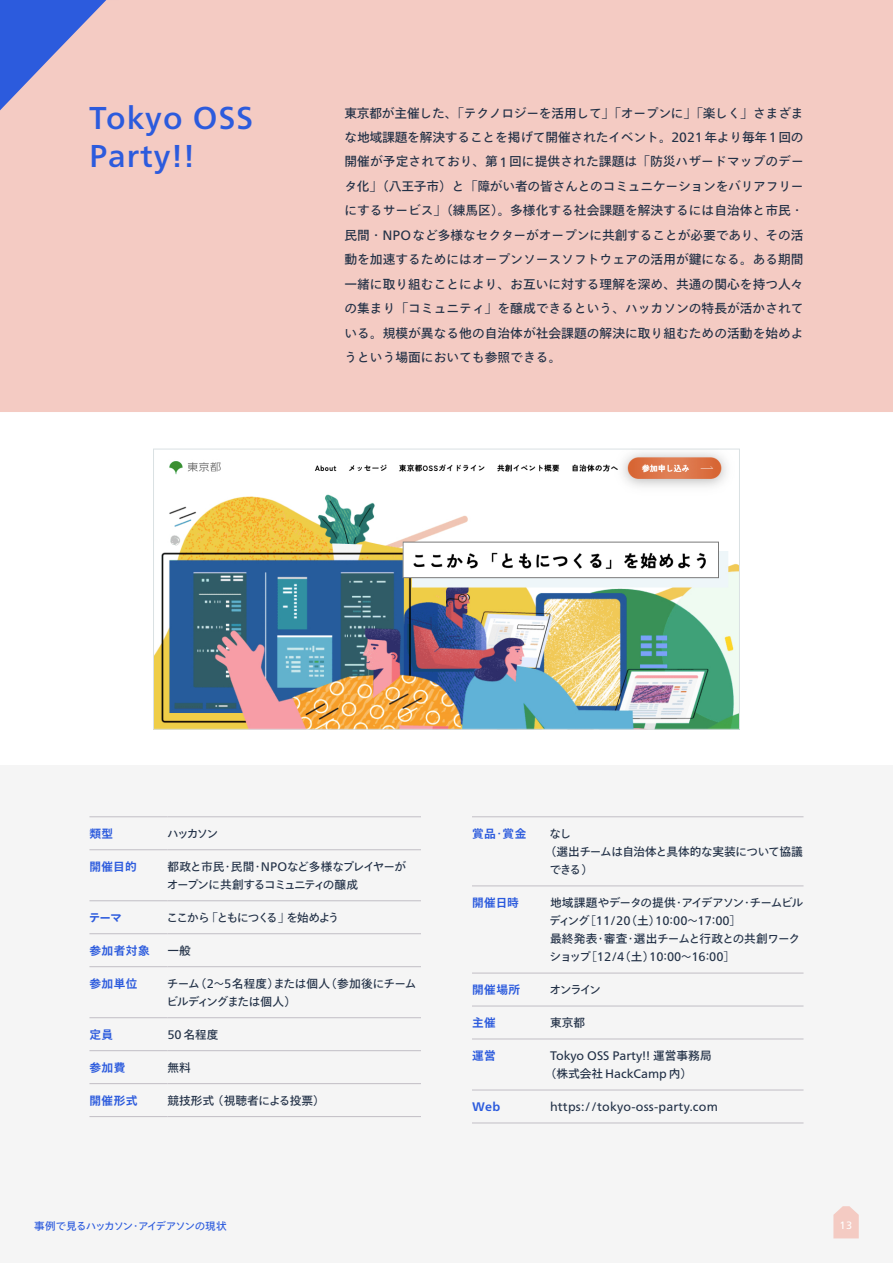
<style>
.page{position:relative;width:893px;height:1263px;background:#fff}
.page>*{position:absolute;margin:0;border:0;box-sizing:border-box;transform-origin:0 0}
.t1{font:500 31.5px/38.2px "Frutiger Neue LTW1 G";letter-spacing:.04em;color:#2c5bdd}
.t2{font:12.75px/24.5px "Tazugane Gothic Std N";color:#213046;text-align:justify}
.t3{font:12.45px/18px "Frutiger Neue LTW1 G";color:#213046}
.t4{font:12.45px "Frutiger Neue LTW1 G";letter-spacing:.02em;color:#213046}
.t5{font:700 12.45px "Frutiger Neue LTW1 G";color:#2c5bdd}
.t6{font:11.7px/18px "Tazugane Gothic Std N";letter-spacing:-.075em;color:#213046}
.t7{font:700 11.7px "Tazugane Gothic Std N";letter-spacing:.04em;color:#2c5bdd}
.t8{font:11.7px "Tazugane Gothic Std N";letter-spacing:-.095em;color:#213046}
.t9{font:11.7px "Tazugane Gothic Std N";letter-spacing:-.035em;color:#213046}
.t10{font:11.7px "Tazugane Gothic Std N";letter-spacing:-.025em;color:#213046}
.t11{font:11.7px "Tazugane Gothic Std N";color:#213046}
.t12{font:10.65px "Tazugane Gothic Std N";letter-spacing:-.095em;color:#2c5bdd}
.t13{font:10.65px "Frutiger Neue LTW1 G";color:#fff}
.s1{font-family:"Frutiger Neue LTW1 G";font-size:13.5px}
.s2{font-family:"Gothic MB101 Pro"}
.s3{font-family:"Frutiger Neue LTW1 G";font-size:12.45px}
.s4{font-weight:400}
.s5{font-family:"Tazugane Gothic Std N";font-size:11.7px}
.s6{font-family:"Gothic MB101 Pro";font-size:11.7px}
</style>
<div class="page">
<div style="left:0;top:0;width:893px;height:412px;background:#f4cbc3"></div>
<div style="left:0;top:765px;width:893px;height:498px;background:#f5f5f5"></div>
<svg style="left:833px;top:1206px;width:26px;height:32px"></svg>
<hr style="left:89px;top:1050px;width:78px;height:1px;background:#c1bec5">
<hr style="left:167px;top:1050px;width:254px;height:1px;background:#c1bec5">
<hr style="left:89px;top:849px;width:78px;height:1px;background:#c1bec5">
<hr style="left:167px;top:849px;width:254px;height:1px;background:#c1bec5">
<hr style="left:89px;top:966px;width:78px;height:1px;background:#c1bec5">
<hr style="left:167px;top:966px;width:254px;height:1px;background:#c1bec5">
<hr style="left:89px;top:1017px;width:78px;height:1px;background:#c1bec5">
<hr style="left:167px;top:1017px;width:254px;height:1px;background:#c1bec5">
<hr style="left:89px;top:900px;width:78px;height:1px;background:#c1bec5">
<hr style="left:167px;top:900px;width:254px;height:1px;background:#c1bec5">
<hr style="left:89px;top:933px;width:78px;height:1px;background:#c1bec5">
<hr style="left:167px;top:933px;width:254px;height:1px;background:#c1bec5">
<hr style="left:89px;top:1083px;width:78px;height:1px;background:#c1bec5">
<hr style="left:167px;top:1083px;width:254px;height:1px;background:#c1bec5">
<hr style="left:89px;top:816px;width:78px;height:1px;background:#c1bec5">
<hr style="left:167px;top:816px;width:254px;height:1px;background:#c1bec5">
<hr style="left:89px;top:1116px;width:78px;height:1px;background:#c1bec5">
<hr style="left:167px;top:1116px;width:254px;height:1px;background:#c1bec5">
<hr style="left:472px;top:885px;width:78px;height:1px;background:#c1bec5">
<hr style="left:550px;top:885px;width:253px;height:1px;background:#c1bec5">
<hr style="left:472px;top:1006px;width:78px;height:1px;background:#c1bec5">
<hr style="left:550px;top:1006px;width:253px;height:1px;background:#c1bec5">
<hr style="left:472px;top:1090px;width:78px;height:1px;background:#c1bec5">
<hr style="left:550px;top:1090px;width:253px;height:1px;background:#c1bec5">
<hr style="left:472px;top:1039px;width:78px;height:1px;background:#c1bec5">
<hr style="left:550px;top:1039px;width:253px;height:1px;background:#c1bec5">
<hr style="left:472px;top:973px;width:78px;height:1px;background:#c1bec5">
<hr style="left:550px;top:973px;width:253px;height:1px;background:#c1bec5">
<hr style="left:472px;top:816px;width:78px;height:1px;background:#c1bec5">
<hr style="left:550px;top:816px;width:253px;height:1px;background:#c1bec5">
<hr style="left:472px;top:1123px;width:78px;height:1px;background:#c1bec5">
<hr style="left:550px;top:1123px;width:253px;height:1px;background:#c1bec5">
<img style="left:155px;top:452px;width:583px;height:276px">
<div style="left:153px;top:449px;width:587px;height:281px;border:1px solid #dae1e3"></div>
<h1 class="t1" style="left:89px;top:99px;width:165px">Tokyo OSS<br>Party!!</h1>
<p class="t2" style="left:344px;top:101px;width:461px">東京都が主催した、「テクノロジーを活用して」「オープンに」「楽しく」さまざまな地域課題を解決することを掲げて開催されたイベント。<span class="s1">2021</span>年より毎年<span class="s1">1</span>回の開催が予定されており、第<span class="s1">1</span>回に提供された課題は「防災ハザードマップのデータ化」<span class="s2">（</span>八王子市<span class="s2">）</span>と「障がい者の皆さんとのコミュニケーションをバリアフリーにするサービス」<span class="s2">（</span>練馬区<span class="s2">）</span>。多様化する社会課題を解決するには自治体と市民・民間・<span class="s1">NPO</span>など多様なセクターがオープンに共創することが必要であり、その活動を加速するためにはオープンソースソフトウェアの活用が鍵になる。ある期間一緒に取り組むことにより、お互いに対する理解を深め、共通の関心を持つ人々の集まり「コミュニティ」を醸成できるという、ハッカソンの特長が活かされている。規模が異なる他の自治体が社会課題の解決に取り組むための活動を始めようという場面においても参照できる。</p>
<p class="t7" style="left:89px;top:825px;width:25px">類型</p>
<p class="t6" style="left:167px;top:825px;width:53px">ハッカソン</p>
<p class="t7" style="left:89px;top:858px;width:49px">開催目的</p>
<p class="t6" style="left:167px;top:858px;width:241px">都政と市民・民間・<span class="s3">NPO</span>など多様なプレイヤーがオープンに共創するコミュニティの醸成</p>
<p class="t7" style="left:89px;top:909px;width:35px">テーマ</p>
<p class="t8" style="left:167px;top:909px;width:174px">ここから「ともにつくる」を始めよう</p>
<p class="t7" style="left:89px;top:942px;width:62px">参加者対象</p>
<p class="t6" style="left:167px;top:942px;width:25px">一般</p>
<p class="t7" style="left:89px;top:975px;width:50px">参加単位</p>
<p class="t6" style="left:167px;top:975px;width:252px">チーム<span class="s2">（</span><span class="s3">2</span><span class="s2">～</span><span class="s3">5</span>名程度<span class="s2">）</span>または個人<span class="s2">（</span>参加後にチームビルディングまたは個人<span class="s2">）</span></p>
<p class="t7" style="left:89px;top:1026px;width:25px">定員</p>
<p class="t6" style="left:167px;top:1026px;width:53px"><span class="s3">50</span>名程度</p>
<p class="t7" style="left:89px;top:1059px;width:38px">参加費</p>
<p class="t6" style="left:167px;top:1059px;width:25px">無料</p>
<p class="t7" style="left:89px;top:1092px;width:50px">開催形式</p>
<p class="t11" style="left:167px;top:1092px;width:159px">競技形式<span class="s2">（</span>視聴者による投票<span class="s2">）</span></p>
<p class="t7" style="left:472px;top:825px;width:56px">賞品<span class="s4">・</span>賞金</p>
<p class="t6" style="left:550px;top:825px;width:23px">なし</p>
<p class="t9" style="left:545px;top:843px;width:260px"><span class="s2">（</span>選出チームは自治体と具体的な実装について協議</p>
<p class="t6" style="left:549px;top:861px;width:45px">できる<span class="s2">）</span></p>
<p class="t7" style="left:472px;top:894px;width:48px">開催日時</p>
<p class="t8" style="left:550px;top:894px;width:255px">地域課題やデータの提供・アイデアソン・チームビル</p>
<p class="t3" style="left:549px;top:912px;width:194px"><span class="s5">ディング［</span>11/20<span class="s6">（</span><span class="s5">土</span><span class="s6">）</span>10<span class="s5">：</span>00<span class="s6">～</span>17<span class="s5">：</span>00<span class="s5">］</span></p>
<p class="t10" style="left:550px;top:930px;width:252px">最終発表・審査・選出チームと行政との共創ワーク</p>
<p class="t3" style="left:550px;top:948px;width:187px"><span class="s5">ショップ［</span>12/4<span class="s6">（</span><span class="s5">土</span><span class="s6">）</span>10<span class="s5">：</span>00<span class="s6">～</span>16<span class="s5">：</span>00<span class="s5">］</span></p>
<p class="t7" style="left:472px;top:981px;width:50px">開催場所</p>
<p class="t6" style="left:549px;top:981px;width:53px">オンライン</p>
<p class="t7" style="left:472px;top:1014px;width:25px">主催</p>
<p class="t6" style="left:550px;top:1014px;width:37px">東京都</p>
<p class="t7" style="left:472px;top:1047px;width:25px">運営</p>
<p class="t3" style="left:545px;top:1047px;width:168px;text-indent:5px">Tokyo OSS Party!! <span class="s5">運営事務局</span><span class="s6">（</span><span class="s5">株式会社</span>HackCamp<span class="s5">内</span><span class="s6">）</span></p>
<p class="t5" style="left:472px;top:1099px;width:30px">Web</p>
<p class="t4" style="left:550px;top:1099px;width:169px">https://tokyo-oss-party.com</p>
<p class="t12" style="left:34px;top:1218px;width:194px">事例で見るハッカソン・アイデアソンの現状</p>
<p class="t13" style="left:840px;top:1219px;width:14px">13</p>
</div>
